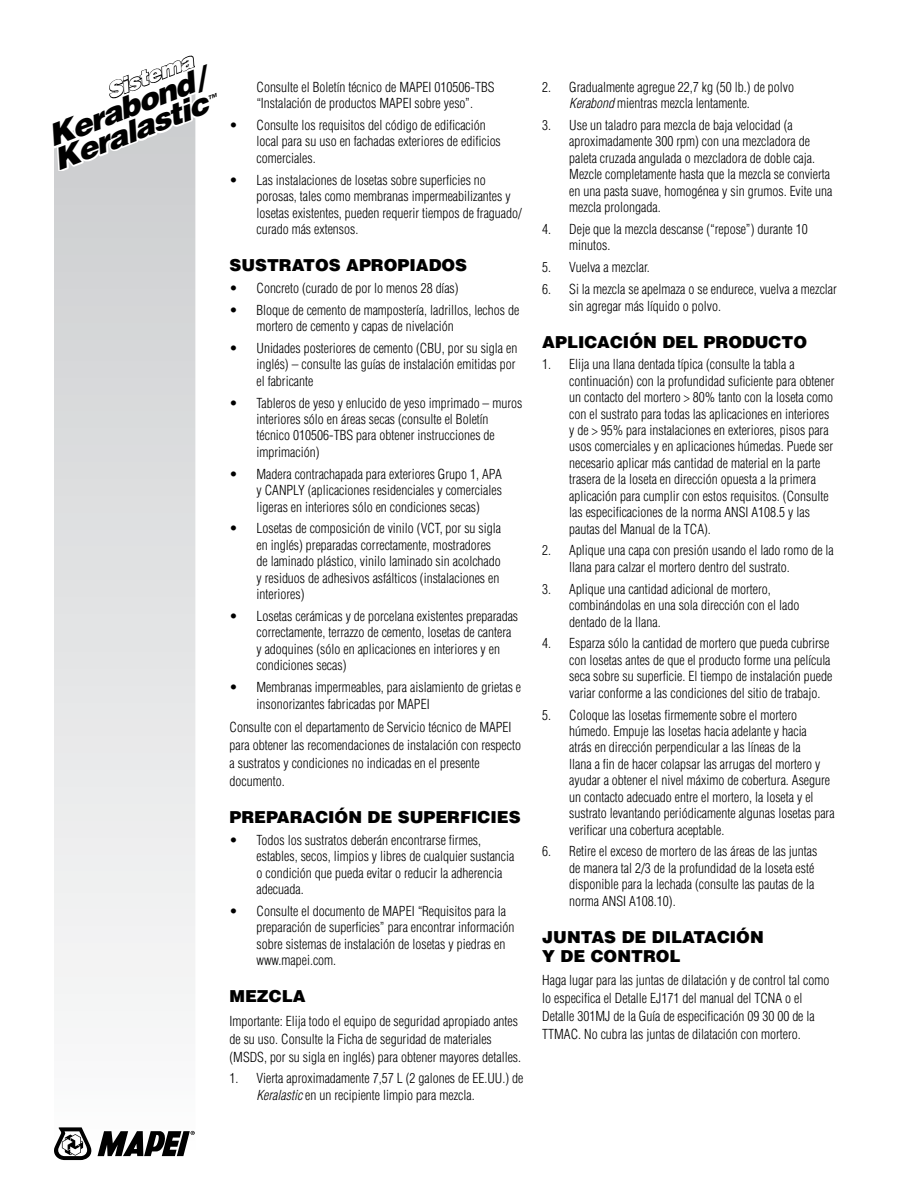
<style>
.page{position:relative;width:918px;height:1188px;background:#fff}
.page>*{position:absolute;margin:0;border:0;box-sizing:border-box;transform-origin:0 0}
.t1{font:italic 900 29.85px/24.2px "Helvetica LT";color:#000;scale:1.05 1}
.t2{font:italic 900 21px "Helvetica LT";color:#fff;scale:1.05 1}
.t3{font:900 16.5px/19.5px "Helvetica LT";color:#000}
.t4{font:300 condensed 13.5px/16.5px "Helvetica LT";color:#000}
.s1{font-style:italic}
</style>
<div class="page">
<svg style="left:54px;top:170px;width:141px;height:987px"></svg>
<svg style="left:54px;top:1127px;width:38px;height:33px"></svg>
<svg style="left:98px;top:1131px;width:97px;height:25px"></svg>
<svg style="left:54px;top:55px;width:142px;height:115px"></svg>
<h2 class="t2" style="left:102px;top:80px;width:89px;rotate:-21deg">Sistema</h2>
<h1 class="t1" style="left:41px;top:126px;width:163px;rotate:-21deg">Kerabond/<br>Keralastic</h1>
<p class="t4" style="left:256px;top:79px;width:240px">Consulte el Boletín técnico de MAPEI 010506-TBS “Instalación de productos MAPEI sobre yeso”.</p>
<p class="t4" style="left:256px;top:117px;width:246px;text-indent:-27px">• Consulte los requisitos del código de edificación local para su uso en fachadas exteriores de edificios comerciales.</p>
<p class="t4" style="left:256px;top:171px;width:267px;text-indent:-27px">• Las instalaciones de losetas sobre superficies no porosas, tales como membranas impermeabilizantes y losetas existentes, pueden requerir tiempos de fraguado/ curado más extensos.</p>
<p class="t3" style="left:230px;top:255px;width:237px">SUSTRATOS APROPIADOS</p>
<p class="t4" style="left:230px;top:280px;width:231px">• Concreto (curado de por lo menos 28 días)</p>
<p class="t4" style="left:256px;top:301px;width:264px;text-indent:-27px">• Bloque de cemento de mampostería, ladrillos, lechos de mortero de cemento y capas de nivelación</p>
<p class="t4" style="left:256px;top:340px;width:262px;text-indent:-27px">• Unidades posteriores de cemento (CBU, por su sigla en inglés) – consulte las guías de instalación emitidas por el fabricante</p>
<p class="t4" style="left:256px;top:394px;width:267px;text-indent:-27px">• Tableros de yeso y enlucido de yeso imprimado – muros interiores sólo en áreas secas (consulte el Boletín técnico 010506-TBS para obtener instrucciones de imprimación)</p>
<p class="t4" style="left:256px;top:466px;width:247px;text-align:justify;text-indent:-27px">• Madera contrachapada para exteriores Grupo 1, APA y CANPLY (aplicaciones residenciales y comerciales ligeras en interiores sólo en condiciones secas)</p>
<p class="t4" style="left:256px;top:520px;width:246px;text-indent:-27px">• Losetas de composición de vinilo (VCT, por su sigla en inglés) preparadas correctamente, mostradores de laminado plástico, vinilo laminado sin acolchado y residuos de adhesivos asfálticos (instalaciones en interiores)</p>
<p class="t4" style="left:256px;top:608px;width:263px;text-indent:-27px">• Losetas cerámicas y de porcelana existentes preparadas correctamente, terrazzo de cemento, losetas de cantera y adoquines (sólo en aplicaciones en interiores y en condiciones secas)</p>
<p class="t4" style="left:256px;top:679px;width:266px;text-indent:-27px">• Membranas impermeables, para aislamiento de grietas e insonorizantes fabricadas por MAPEI</p>
<p class="t4" style="left:230px;top:718px;width:293px;line-height:18px">Consulte con el departamento de Servicio técnico de MAPEI para obtener las recomendaciones de instalación con respecto a sustratos y condiciones no indicadas en el presente documento.</p>
<p class="t3" style="left:230px;top:807px;width:25px">PREP</p>
<p class="t3" style="left:277px;top:807px;width:51px">ARACIÓN</p>
<p class="t3" style="left:368px;top:807px;width:69px">DE SUPER</p>
<p class="t3" style="left:460px;top:807px;width:22px">FICIES</p>
<p class="t4" style="left:256px;top:831px;width:259px;text-indent:-27px">• Todos los sustratos deberán encontrarse firmes, estables, secos, limpios y libres de cualquier sustancia o condición que pueda evitar o reducir la adherencia adecuada.</p>
<p class="t4" style="left:256px;top:903px;width:259px;text-indent:-27px">• Consulte el documento de MAPEI “Requisitos para la preparación de superficies” para encontrar información sobre sistemas de instalación de losetas y piedras en www.mapei.com.</p>
<p class="t3" style="left:230px;top:986px;width:78px">MEZCLA</p>
<p class="t4" style="left:230px;top:1012px;width:293px;line-height:18px">Importante: Elija todo el equipo de seguridad apropiado antes de su uso. Consulte la Ficha de seguridad de materiales (MSDS, por su sigla en inglés) para obtener mayores detalles.</p>
<p class="t4" style="left:256px;top:1070px;width:268px;text-indent:-27px">1. Vierta aproximadamente 7,57 L (2 galones de EE.UU.) de<br><span class="s1">Keralastic</span> en un recipiente limpio para mezcla.</p>
<p class="t4" style="left:569px;top:79px;width:226px;text-indent:-27px">2. Gradualmente agregue 22,7 kg (50 lb.) de polvo<br><span class="s1">Kerabond</span> mientras mezcla lentamente.</p>
<p class="t4" style="left:569px;top:117px;width:265px;text-indent:-27px">3. Use un taladro para mezcla de baja velocidad (a aproximadamente 300 rpm) con una mezcladora de paleta cruzada angulada o mezcladora de doble caja.<br>Mezcle completamente hasta que la mezcla se convierta en una pasta suave, homogénea y sin grumos. Evite una mezcla prolongada.</p>
<p class="t4" style="left:569px;top:221px;width:240px;text-indent:-27px">4. Deje que la mezcla descanse (“repose”) durante 10 minutos.</p>
<p class="t4" style="left:542px;top:259px;width:109px">5. Vuelva a mezclar.</p>
<p class="t4" style="left:569px;top:281px;width:269px;text-indent:-27px">6. Si la mezcla se apelmaza o se endurece, vuelva a mezclar sin agregar más líquido o polvo.</p>
<p class="t3" style="left:542px;top:331px;width:81px">APLICACIÓN</p>
<p class="t3" style="left:662px;top:331px;width:146px">DE L PRODUCTO</p>
<p class="t4" style="left:569px;top:356px;width:267px;text-indent:-27px">1. Elija una llana dentada típica (consulte la tabla a continuación) con la profundidad suficiente para obtener un contacto del mortero &gt; 80% tanto con la loseta como con el sustrato para todas las aplicaciones en interiores y de &gt; 95% para instalaciones en exteriores, pisos para usos comerciales y en aplicaciones húmedas. Puede ser necesario aplicar más cantidad de material en la parte trasera de la loseta en dirección opuesta a la primera aplicación para cumplir con estos requisitos. (Consulte las especificaciones de la norma ANSI A108.5 y las pautas del Manual de la TCA).</p>
<p class="t4" style="left:569px;top:542px;width:266px;text-indent:-27px">2. Aplique una capa con presión usando el lado romo de la llana para calzar el mortero dentro del sustrato.</p>
<p class="t4" style="left:569px;top:581px;width:232px;text-indent:-27px">3. Aplique una cantidad adicional de mortero, combinándolas en una sola dirección con el lado dentado de la llana.</p>
<p class="t4" style="left:569px;top:635px;width:265px;text-indent:-27px">4. Esparza sólo la cantidad de mortero que pueda cubrirse con losetas antes de que el producto forme una película seca sobre su superficie. El tiempo de instalación puede variar conforme a las condiciones del sitio de trabajo.</p>
<p class="t4" style="left:569px;top:706px;width:267px;text-indent:-27px">5. Coloque las losetas firmemente sobre el mortero húmedo. Empuje las losetas hacia adelante y hacia<br>atrás en dirección perpendicular a las líneas de la<br>llana a fin de hacer colapsar las arrugas del mortero y ayudar a obtener el nivel máximo de cobertura. Asegure un contacto adecuado entre el mortero, la loseta y el sustrato levantando periódicamente algunas losetas para verificar una cobertura aceptable.</p>
<p class="t4" style="left:569px;top:843px;width:250px;text-indent:-27px">6. Retire el exceso de mortero de las áreas de las juntas de manera tal 2/3 de la profundidad de la loseta esté disponible para la lechada (consulte las pautas de la norma ANSI A108.10).</p>
<p class="t3" style="left:542px;top:927px;width:188px">JUNTAS DE DI LATACIÓN<br>Y DE CONTROL</p>
<p class="t4" style="left:542px;top:972px;width:289px;line-height:18px">Haga lugar para las juntas de dilatación y de control tal como lo especifica el Detalle EJ171 del manual del TCNA o el Detalle 301MJ de la Guía de especificación 09 30 00 de la TTMAC. No cubra las juntas de dilatación con mortero.</p>
</div>
